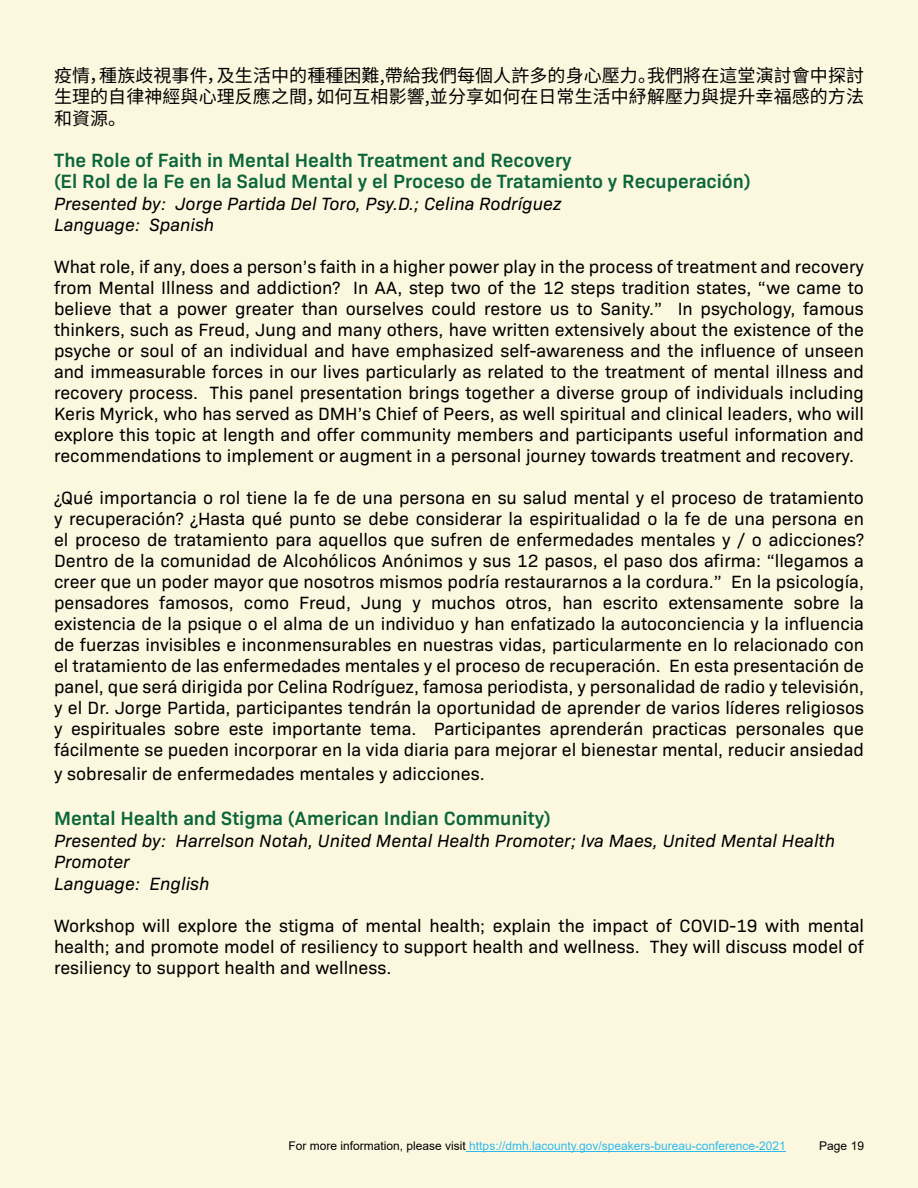
<style>
.page{position:relative;width:918px;height:1188px;background:#fcf8df}
.page>*{position:absolute;margin:0;border:0;box-sizing:border-box;transform-origin:0 0}
.t1{font:600 19.5px/21px "Bio Sans";color:#0b663b}
.t2{font:18px/21px "Bio Sans";color:#000;text-align:justify}
.t3{font:italic 18px/21.6px "Bio Sans";color:#000}
.t4{font:18px/21.6px "Source Han Sans CN";letter-spacing:.005em;color:#000;text-align:justify}
.t5{font:12px "Arial";color:#2fbaed}
.t6{font:12px "Arial";color:#000}
.s1{color:#000}
</style>
<div class="page">
<hr style="left:466px;top:1151px;width:320px;height:1px;background:#2fbaed">
<p class="t4" style="left:54px;top:65px;width:812px">疫情，種族歧視事件，及生活中的種種困難,帶給我們每個人許多的身心壓力。我們將在這堂演討會中探討生理的自律神經與心理反應之間，如何互相影響,並分享如何在日常生活中紓解壓力與提升幸福感的方法和資源。</p>
<p class="t1" style="left:54px;top:148px;width:698px">The Role of Faith in Mental Health Treatment and Recovery<br>(El Rol de la Fe en la Salud Mental y el Proceso de Tratamiento y Recuperación)</p>
<p class="t3" style="left:54px;top:191px;width:509px">Presented by: Jorge Partida Del Toro, Psy.D.; Celina Rodríguez<br>Language: Spanish</p>
<p class="t2" style="left:54px;top:255px;width:812px">What role, if any, does a person’s faith in a higher power play in the process of treatment and recovery from Mental Illness and addiction? In AA, step two of the 12 steps tradition states, “we came to believe that a power greater than ourselves could restore us to Sanity.” In psychology, famous thinkers, such as Freud, Jung and many others, have written extensively about the existence of the psyche or soul of an individual and have emphasized self-awareness and the influence of unseen and immeasurable forces in our lives particularly as related to the treatment of mental illness and recovery process. This panel presentation brings together a diverse group of individuals including Keris Myrick, who has served as DMH’s Chief of Peers, as well spiritual and clinical leaders, who will explore this topic at length and offer community members and participants useful information and recommendations to implement or augment in a personal journey towards treatment and recovery.</p>
<p class="t2" style="left:54px;top:486px;width:812px">¿Qué importancia o rol tiene la fe de una persona en su salud mental y el proceso de tratamiento y recuperación? ¿Hasta qué punto se debe considerar la espiritualidad o la fe de una persona en el proceso de tratamiento para aquellos que sufren de enfermedades mentales y / o adicciones?<br>Dentro de la comunidad de Alcohólicos Anónimos y sus 12 pasos, el paso dos afirma: “llegamos a creer que un poder mayor que nosotros mismos podría restaurarnos a la cordura.” En la psicología, pensadores famosos, como Freud, Jung y muchos otros, han escrito extensamente sobre la existencia de la psique o el alma de un individuo y han enfatizado la autoconciencia y la influencia de fuerzas invisibles e inconmensurables en nuestras vidas, particularmente en lo relacionado con el tratamiento de las enfermedades mentales y el proceso de recuperación. En esta presentación de panel, que será dirigida por Celina Rodríguez, famosa periodista, y personalidad de radio y televisión, y el Dr. Jorge Partida, participantes tendrán la oportunidad de aprender de varios líderes religiosos y espirituales sobre este importante tema. Participantes aprenderán practicas personales que fácilmente se pueden incorporar en la vida diaria para mejorar el bienestar mental, reducir ansiedad</p>
<p class="t2" style="left:54px;top:762px;width:432px">y sobresalir de enfermedades mentales y adicciones.</p>
<p class="t1" style="left:54px;top:806px;width:498px">Mental Health and Stigma (American Indian Community)</p>
<p class="t3" style="left:54px;top:828px;width:783px">Presented by: Harrelson Notah, United Mental Health Promoter; Iva Maes, United Mental Health<br>Promoter<br>Language: English</p>
<p class="t2" style="left:54px;top:914px;width:812px">Workshop will explore the stigma of mental health; explain the impact of COVID-19 with mental health; and promote model of resiliency to support health and wellness. They will discuss model of resiliency to support health and wellness.</p>
<p class="t5" style="left:289px;top:1138px;width:499px"><span class="s1">For more information, please visit</span> https://dmh.lacounty.gov/speakers-bureau-conference-2021</p>
<p class="t6" style="left:819px;top:1138px;width:46px">Page 19</p>
</div>
